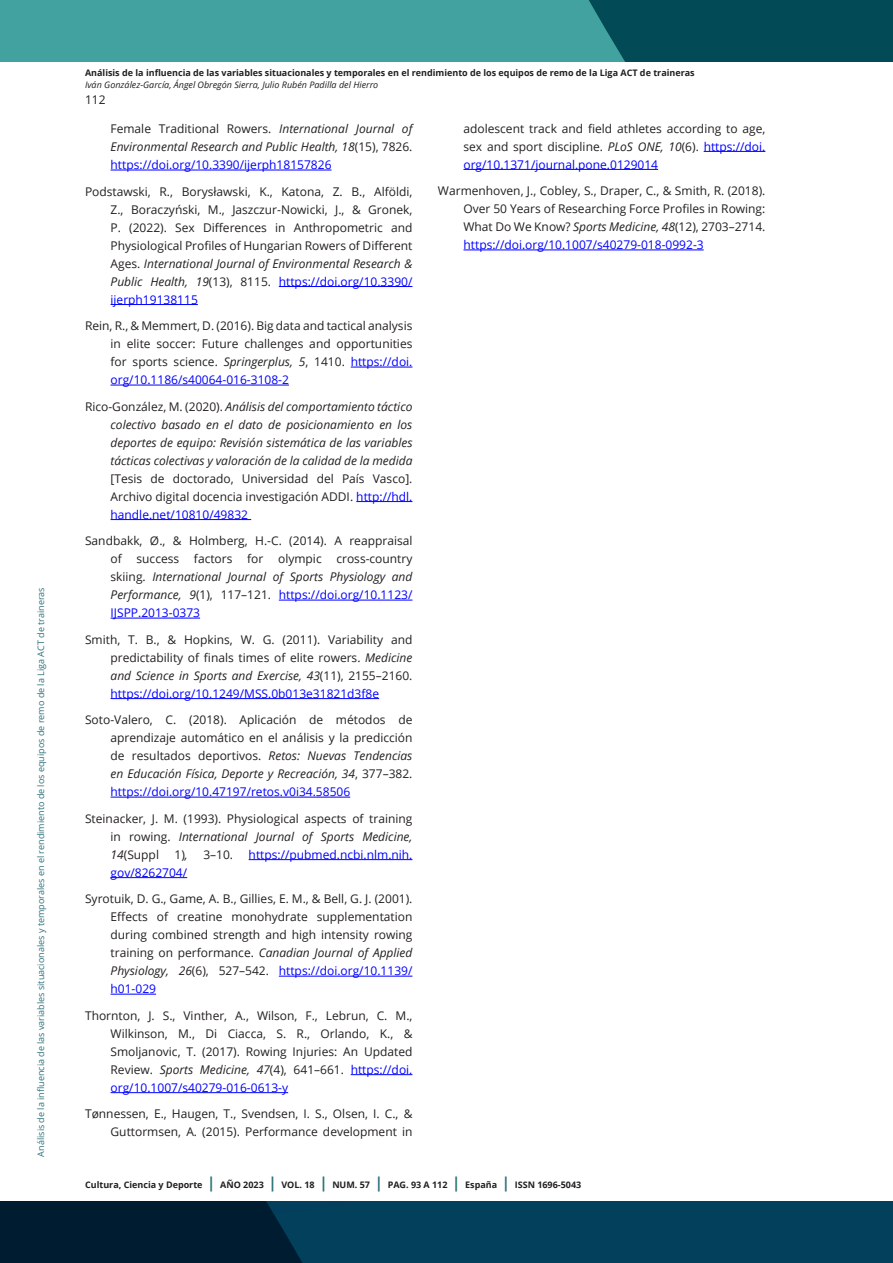
<style>
.page{position:relative;width:893px;height:1263px;background:#fff}
.page>*{position:absolute;margin:0;border:0;box-sizing:border-box;transform-origin:0 0}
.bibliografia{font:12px/18px "Open Sans";color:#231f20;text-align:justify}
.bibliografia-2{font:italic 12px/18px "Open Sans";color:#231f20;text-align:justify}
.bibliografia-3{font:12px "Open Sans";color:#00f}
.t1{font:700 9px "Open Sans";color:#231f20}
.t2{font:9px "Open Sans";color:#2c727a}
.t3{font:italic 9px "Open Sans";color:#231f20}
.s1{font-style:normal}
.s2{font-style:normal;color:#00f}
.s3{font-style:italic}
.s4{color:#00f}
.s5{font-size:15px;color:#2c727a}
</style>
<div class="page">
<svg style="left:0;top:1201px;width:893px;height:62px;fill:#03405c"></svg>
<div style="left:0;top:0;width:893px;height:62px;background:#41a29f"></div>
<div style="left:589px;top:0;width:304px;height:62px;background:#024a56"></div>
<hr style="left:704px;top:151px;width:61px;height:1px;background:#00f">
<hr style="left:463px;top:169px;width:195px;height:1px;background:#00f">
<hr style="left:463px;top:250px;width:241px;height:1px;background:#00f">
<hr style="left:111px;top:170px;width:221px;height:1px;background:#00f">
<hr style="left:279px;top:286px;width:133px;height:1px;background:#00f">
<hr style="left:111px;top:304px;width:87px;height:1px;background:#00f">
<hr style="left:351px;top:367px;width:61px;height:1px;background:#00f">
<hr style="left:111px;top:385px;width:178px;height:1px;background:#00f">
<hr style="left:356px;top:501px;width:56px;height:1px;background:#00f">
<hr style="left:111px;top:519px;width:140px;height:1px;background:#00f">
<hr style="left:279px;top:600px;width:133px;height:1px;background:#00f">
<hr style="left:111px;top:618px;width:89px;height:1px;background:#00f">
<hr style="left:111px;top:698px;width:268px;height:1px;background:#00f">
<hr style="left:111px;top:797px;width:239px;height:1px;background:#00f">
<hr style="left:249px;top:859px;width:163px;height:1px;background:#00f">
<hr style="left:111px;top:877px;width:76px;height:1px;background:#00f">
<hr style="left:279px;top:976px;width:133px;height:1px;background:#00f">
<hr style="left:111px;top:994px;width:45px;height:1px;background:#00f">
<hr style="left:351px;top:1074px;width:61px;height:1px;background:#00f">
<hr style="left:111px;top:1092px;width:177px;height:1px;background:#00f">
<p class="t2" style="left:35px;top:1156px;width:571px;rotate:-90deg">Análisis de la influencia de las variables situacionales y temporales en el rendimiento de los equipos de remo de la Liga ACT de traineras</p>
<p class="t1" style="left:85px;top:67px;width:611px">Análisis de la influencia de las variables situacionales y temporales en el rendimiento de los equipos de remo de la Liga ACT de traineras</p>
<p class="t3" style="left:85px;top:79px;width:295px">Iván González-García, Ángel Obregón Sierra, Julio Rubén Padilla del Hierro</p>
<p class="bibliografia" style="left:85px;top:90px;width:22px">112</p>
<p class="bibliografia-2" style="left:111px;top:119px;width:303px"><span class="s1">Female Traditional Rowers.</span> International Journal of Environmental Research and Public Health, 18<span class="s1">(15), 7826. </span><span class="s2">https://doi.org/10.3390/ijerph18157826</span></p>
<p class="bibliografia" style="left:111px;top:182px;width:303px;text-indent:-26px">Podstawski, R., Borysławski, K., Katona, Z. B., Alföldi, Z., Boraczyński, M., Jaszczur-Nowicki, J., &amp; Gronek, P. (2022). Sex Differences in Anthropometric and Physiological Profiles of Hungarian Rowers of Different Ages. <span class="s3">International Journal of Environmental Research &amp; Public Health, 19</span>(13), 8115. <span class="s4">https://doi.org/10.3390/ ijerph19138115</span></p>
<p class="bibliografia" style="left:111px;top:316px;width:303px;text-indent:-26px">Rein, R., &amp; Memmert, D. (2016). Big data and tactical analysis in elite soccer: Future challenges and opportunities for sports science. <span class="s3">Springerplus, 5</span>, 1410. <span class="s4">https://doi. org/10.1186/s40064-016-3108-2</span></p>
<p class="bibliografia-2" style="left:111px;top:397px;width:303px;text-indent:-26px"><span class="s1">Rico-González, M. (2020).</span> Análisis del comportamiento táctico colectivo basado en el dato de posicionamiento en los deportes de equipo: Revisión sistemática de las variables tácticas colectivas y valoración de la calidad de la medida <span class="s1">[Tesis de doctorado, Universidad del País Vasco].<br>Archivo digital docencia investigación ADDI.</span> <span class="s2">http://hdl. handle.net/10810/49832</span></p>
<p class="bibliografia" style="left:111px;top:531px;width:303px;text-indent:-26px">Sandbakk, Ø., &amp; Holmberg, H.-C. (2014). A reappraisal of success factors for olympic cross-country skiing. <span class="s3">International Journal of Sports Physiology and Performance, 9</span>(1), 117–121. <span class="s4">https://doi.org/10.1123/ IJSPP.2013-0373</span></p>
<p class="bibliografia" style="left:111px;top:630px;width:303px;text-indent:-26px">Smith, T. B., &amp; Hopkins, W. G. (2011). Variability and predictability of finals times of elite rowers. <span class="s3">Medicine and Science in Sports and Exercise, 43</span>(11), 2155–2160. <span class="s4">https://doi.org/10.1249/MSS.0b013e31821d3f8e</span></p>
<p class="bibliografia" style="left:111px;top:710px;width:303px;text-indent:-26px">Soto-Valero, C. (2018). Aplicación de métodos de aprendizaje automático en el análisis y la predicción de resultados deportivos. <span class="s3">Retos: Nuevas Tendencias en Educación Física, Deporte y Recreación, 34</span>, 377–382. <span class="s4">https://doi.org/10.47197/retos.v0i34.58506</span></p>
<p class="bibliografia" style="left:111px;top:809px;width:303px;text-indent:-26px">Steinacker, J. M. (1993). Physiological aspects of training in rowing. <span class="s3">International Journal of Sports Medicine, 14</span>(Suppl</p>
<p class="bibliografia" style="left:175px;top:845px;width:15px">1)<span class="s3">,</span></p>
<p class="bibliografia" style="left:203px;top:845px;width:31px">3–10.</p>
<p class="bibliografia-3" style="left:249px;top:846px;width:165px">https://pubmed.ncbi.nlm.nih.</p>
<p class="bibliografia-3" style="left:111px;top:864px;width:78px">gov/8262704/</p>
<p class="bibliografia" style="left:111px;top:889px;width:303px;text-indent:-26px">Syrotuik, D. G., Game, A. B., Gillies, E. M., &amp; Bell, G. J. (2001).<br>Effects of creatine monohydrate supplementation during combined strength and high intensity rowing training on performance. <span class="s3">Canadian Journal of Applied Physiology, 26</span>(6), 527–542. <span class="s4">https://doi.org/10.1139/ h01-029</span></p>
<p class="bibliografia" style="left:111px;top:1006px;width:303px;text-indent:-26px">Thornton, J. S., Vinther, A., Wilson, F., Lebrun, C. M., Wilkinson, M., Di Ciacca, S. R., Orlando, K., &amp; Smoljanovic, T. (2017). Rowing Injuries: An Updated Review. <span class="s3">Sports Medicine, 47</span>(4), 641–661. <span class="s4">https://doi. org/10.1007/s40279-016-0613-y</span></p>
<p class="bibliografia" style="left:85px;top:1104px;width:329px;text-align:right">Tønnessen, E., Haugen, T., Svendsen, I. S., Olsen, I. C., &amp;<br>Guttormsen, A. (2015). Performance development in</p>
<p class="bibliografia" style="left:463px;top:119px;width:303px">adolescent track and field athletes according to age, sex and sport discipline. <span class="s3">PLoS ONE, 10</span>(6). <span class="s4">https://doi. org/10.1371/journal.pone.0129014</span></p>
<p class="bibliografia" style="left:463px;top:181px;width:303px;text-indent:-26px">Warmenhoven, J., Cobley, S., Draper, C., &amp; Smith, R. (2018).<br>Over 50 Years of Researching Force Profiles in Rowing:<br>What Do We Know? <span class="s3">Sports Medicine, 48</span>(12), 2703–2714. <span class="s4">https://doi.org/10.1007/s40279-018-0992-3</span></p>
<p class="t1" style="left:85px;top:1179px;width:498px">Cultura, Ciencia y Deporte <span class="s5">|</span> AÑO 2023 <span class="s5">|</span> VOL. 18 <span class="s5">|</span> NUM. 57 <span class="s5">|</span> PAG. 93 A 112 <span class="s5">|</span> España <span class="s5">|</span> ISSN 1696-5043</p>
</div>
